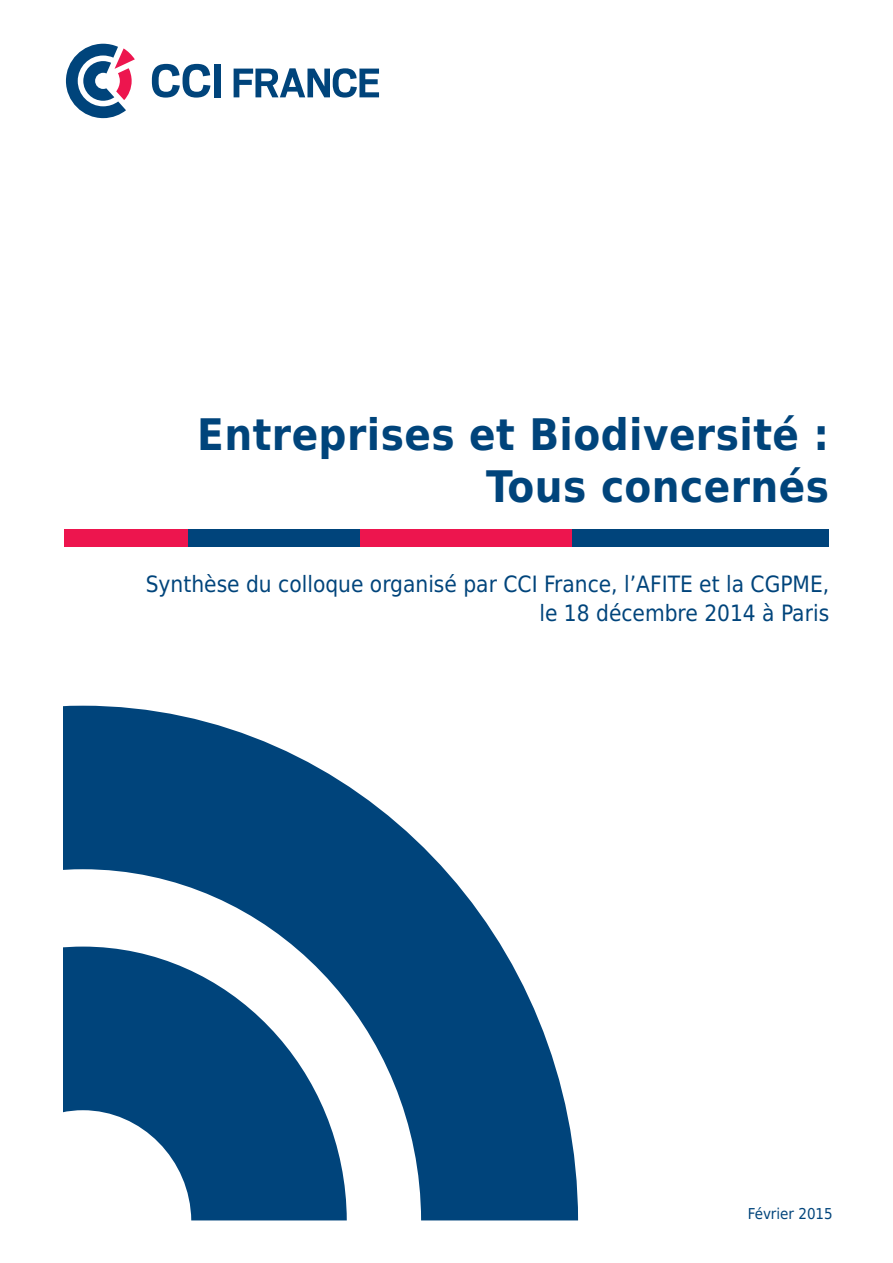
<style>
.page{position:relative;width:893px;height:1263px;background:#fff}
.page>*{position:absolute;margin:0;border:0;box-sizing:border-box;transform-origin:0 0}
.t1{font:700 43.5px/52.2px "DejaVu Sans Condensed";letter-spacing:.01em;color:#00447b;text-align:right}
.texte{font:22.5px/28.5px "DejaVu Sans Condensed";color:#00447b;text-align:right}
.texte-2{font:15px "DejaVu Sans Condensed";color:#00447b}
</style>
<div class="page">
<svg style="left:64px;top:706px;width:514px;height:514px;fill:#00447b"></svg>
<svg style="left:64px;top:946px;width:283px;height:274px;fill:#00447b"></svg>
<div style="left:64px;top:529px;width:128px;height:17px;background:#ed154e"></div>
<div style="left:360px;top:529px;width:214px;height:17px;background:#ed154e"></div>
<div style="left:572px;top:529px;width:257px;height:17px;background:#00447b"></div>
<div style="left:189px;top:529px;width:171px;height:17px;background:#00447b"></div>
<svg style="left:152px;top:64px;width:58px;height:34px"></svg>
<div style="left:214px;top:64px;width:7px;height:33px;background:#00447b"></div>
<svg style="left:66px;top:44px;width:69px;height:74px"></svg>
<svg style="left:234px;top:68px;width:145px;height:30px"></svg>
<p class="t1" style="left:197px;top:407px;width:633px">Entreprises et Biodiversité :<br>Tous concernés</p>
<p class="texte" style="left:146px;top:569px;width:685px">Synthèse du colloque organisé par CCI France, l’AFITE et la CGPME, le 18 décembre 2014 à Paris</p>
<p class="texte-2" style="left:748px;top:1201px;width:87px">Février 2015</p>
</div>
